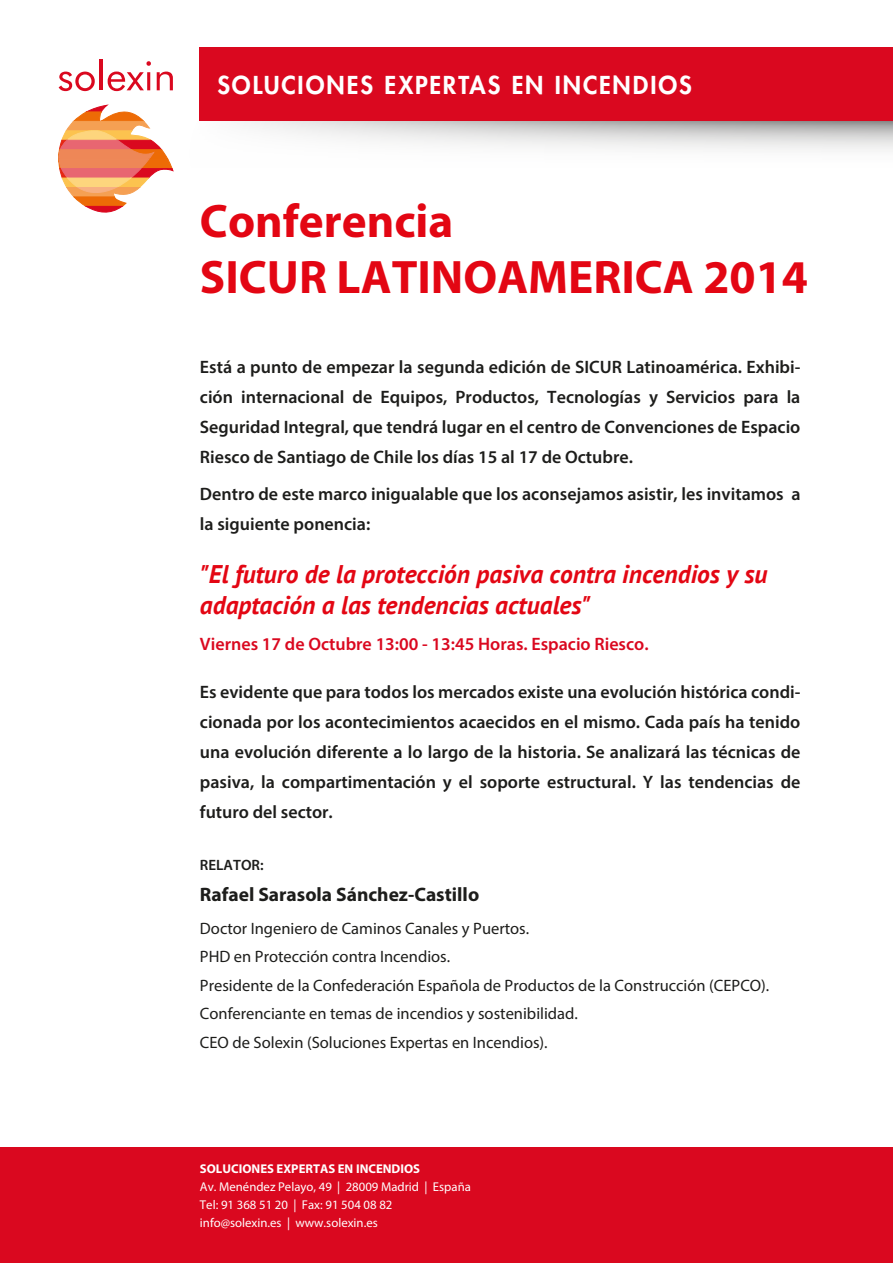
<style>
.page{position:relative;width:893px;height:1263px;background:#fff}
.page>*{position:absolute;margin:0;border:0;box-sizing:border-box;transform-origin:0 0}
.t1{font:700 47.1px/55.9px "Myriad";color:#e30613}
.t2{font:italic 700 25.5px/31.5px "PT Sans";color:#e30613}
.t3{font:800 24px "Futura Std";letter-spacing:.08em;color:#fff}
.t4{font:700 19.5px "Myriad Pro";color:#1d1d1b}
.t5{font:600 18px/30px "Myriad Pro";color:#1d1d1b;text-align:justify}
.t6{font:600 18px "Myriad Pro";color:#da081f}
.t7{font:16.5px/28.5px "Myriad Pro";color:#1d1d1b}
.t8{font:600 15px "Myriad Pro";color:#1d1d1b}
.t9{font:12.75px/18px "Myriad Pro";color:#fff}
.t10{font:700 12.75px "Myriad Pro";color:#fff}
</style>
<div class="page">
<svg style="left:238px;top:121px;width:654px;height:30px"></svg>
<div style="left:0;top:1147px;width:892px;height:116px;background:#da081f"></div>
<div style="left:200px;top:48px;width:692px;height:73px;background:#da081f"></div>
<svg style="left:58px;top:104px;width:116px;height:109px"></svg>
<svg style="left:59px;top:72px;width:36px;height:19px"></svg>
<hr style="left:100px;top:60px;width:3px;height:30px;background:#da081f">
<svg style="left:108px;top:61px;width:43px;height:30px"></svg>
<svg style="left:157px;top:72px;width:16px;height:18px"></svg>
<h3 class="t3" style="left:217px;top:70px;width:476px">SOLUCIONES EXPERTAS EN INCENDIOS</h3>
<h1 class="t1" style="left:200px;top:195px;width:610px">Conferencia<br>SICUR LATINOAMERICA 2014</h1>
<p class="t5" style="left:200px;top:351px;width:602px">Está a punto de empezar la segunda edición de SICUR Latinoamérica. Exhibi&shy;ción internacional de Equipos, Productos, Tecnologías y Servicios para la Seguridad Integral, que tendrá lugar en el centro de Convenciones de Espacio Riesco de Santiago de Chile los días 15 al 17 de Octubre.</p>
<p class="t5" style="left:200px;top:479px;width:602px">Dentro de este marco inigualable que los aconsejamos asistir, les invitamos a la siguiente ponencia:</p>
<h2 class="t2" style="left:200px;top:559px;width:569px">"El futuro de la protección pasiva contra incendios y su adaptación a las tendencias actuales"</h2>
<p class="t6" style="left:200px;top:632px;width:450px">Viernes 17 de Octubre 13:00 - 13:45 Horas. Espacio Riesco.</p>
<p class="t5" style="left:200px;top:677px;width:602px">Es evidente que para todos los mercados existe una evolución histórica condi&shy;cionada por los acontecimientos acaecidos en el mismo. Cada país ha tenido una evolución diferente a lo largo de la historia. Se analizará las técnicas de pasiva, la compartimentación y el soporte estructural. Y las tendencias de futuro del sector.</p>
<p class="t8" style="left:200px;top:855px;width:65px">RELATOR:</p>
<p class="t4" style="left:200px;top:882px;width:281px">Rafael Sarasola Sánchez-Castillo</p>
<p class="t7" style="left:200px;top:913px;width:571px">Doctor Ingeniero de Caminos Canales y Puertos.<br>PHD en Protección contra Incendios.<br>Presidente de la Confederación Española de Productos de la Construcción (CEPCO).<br>Conferenciante en temas de incendios y sostenibilidad.<br>CEO de Solexin (Soluciones Expertas en Incendios).</p>
<p class="t10" style="left:200px;top:1160px;width:222px">SOLUCIONES EXPERTAS EN INCENDIOS</p>
<p class="t9" style="left:200px;top:1178px;width:272px">Av. Menéndez Pelayo, 49 | 28009 Madrid | España<br>Tel: 91 368 51 20 | Fax: 91 504 08 82 info@solexin.es | www.solexin.es</p>
</div>
